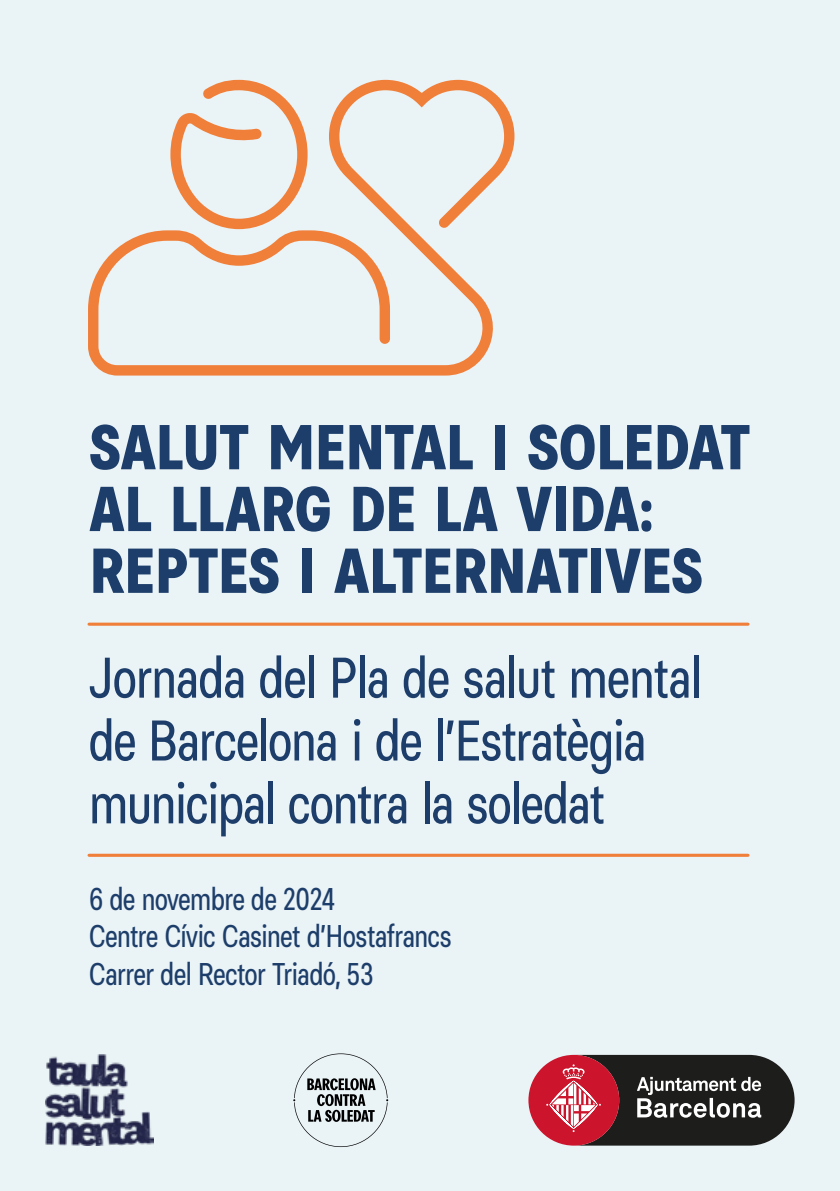
<style>
.page{position:relative;width:840px;height:1191px;background:#fff}
.page>*{position:absolute;margin:0;border:0;box-sizing:border-box;transform-origin:0 0}
.t1{font:700 63.2px/61.8px "Basier Circle Narrow";letter-spacing:-.015em;color:#1d3e6a}
.t2{font:57.2px/62.8px "Basier Circle Narrow";letter-spacing:-.015em;color:#1d3e6a}
.t3{font:31.4px/37.6px "Basier Circle Narrow";letter-spacing:-.01em;color:#1d3e6a}
</style>
<div class="page">
<div style="left:0;top:0;width:839px;height:1191px;background:#eaf3f6"></div>
<img style="left:45px;top:1054px;width:108px;height:91px">
<svg style="left:293px;top:1053px;width:95px;height:94px"></svg>
<svg style="left:528px;top:1054px;width:266px;height:91px;background:#6e4549"></svg>
<svg style="left:88px;top:80px;width:426px;height:295px"></svg>
<svg style="left:89px;top:853px;width:658px;height:4px;background:#ee9863"></svg>
<svg style="left:89px;top:622px;width:658px;height:4px;background:#ee9863"></svg>
<p class="t1" style="left:89px;top:415px;width:662px">SALUT MENTAL I SOLEDAT<br>AL LLARG DE LA VIDA:<br>REPTES I ALTERNATIVES</p>
<p class="t2" style="left:89px;top:645px;width:613px">Jornada del Pla de salut mental de Barcelona i de l’Estratègia municipal contra la soledat</p>
<p class="t3" style="left:89px;top:879px;width:364px">6 de novembre de 2024<br>Centre Cívic Casinet d’Hostafrancs<br>Carrer del Rector Triadó, 53</p>
</div>
